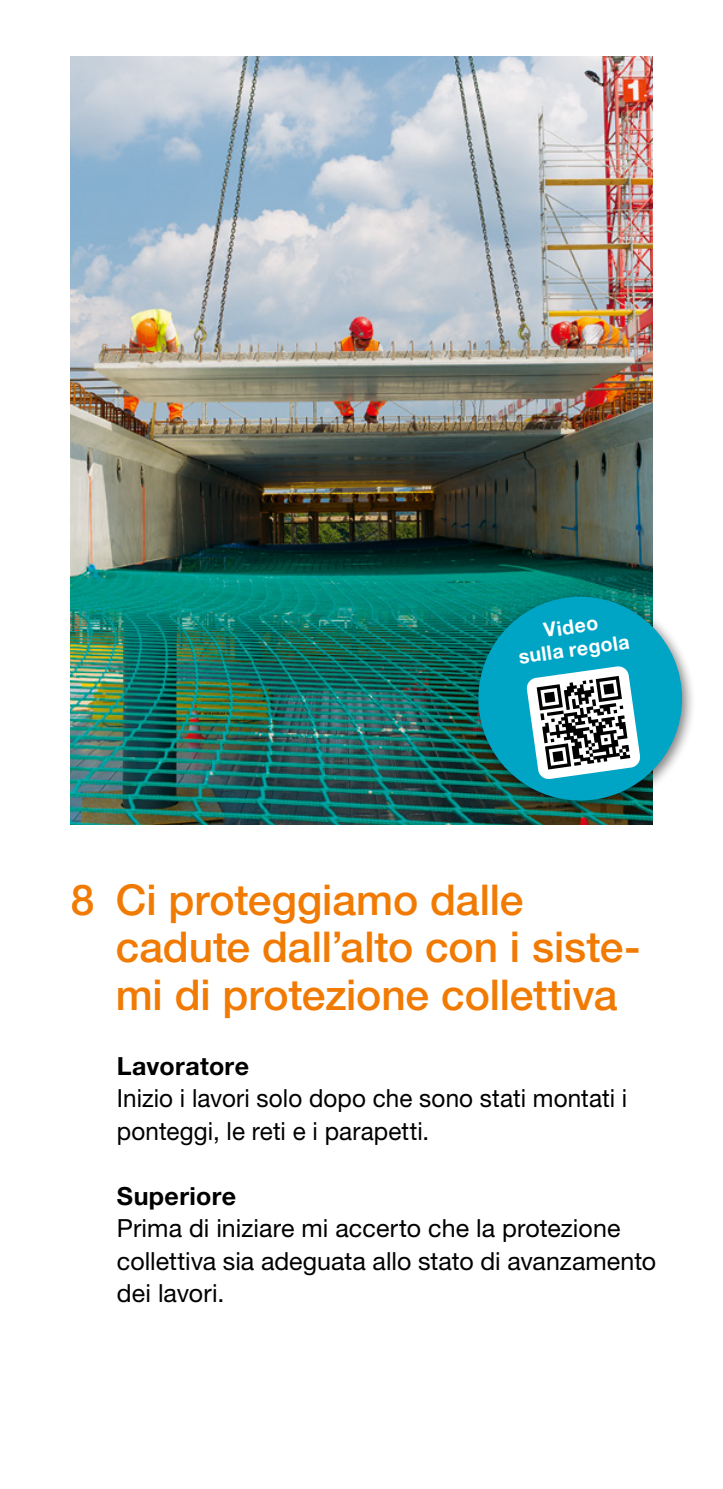
<style>
.page{position:relative;width:723px;height:1489px;background:#fff}
.page>*{position:absolute;margin:0;border:0;box-sizing:border-box;transform-origin:0 0}
.t1{font:500 42.5px/47.5px "Helvetica Neue LT Std";letter-spacing:-.005em;color:#f17a03}
.t2{font:25px/32.5px "Helvetica Neue LT Std";letter-spacing:.005em;color:#000}
.t3{font:700 25px "Helvetica Neue LT Std";letter-spacing:.015em;color:#000}
.t4{font:700 20px/22.8px "Helvetica Neue LT Std";color:#fff;text-align:center}
</style>
<div class="page">
<img style="left:71px;top:57px;width:581px;height:767px">
<div style="left:470px;top:588px;width:226px;height:226px;background:#000;opacity:.5"></div>
<div style="left:478px;top:596px;width:204px;height:204px;background:#00a5c5;border-radius:50%"></div>
<svg style="left:526px;top:666px;width:115px;height:113px"></svg>
<p class="t4" style="left:514px;top:622px;width:113px;rotate:-8deg">Video<br>sulla regola</p>
<h1 class="t1" style="left:116px;top:875px;width:526px;text-indent:-45px">8 Ci proteggiamo dalle cadute dall’alto con i siste&shy;mi di protezione collettiva</h1>
<p class="t3" style="left:117px;top:1050px;width:134px">Lavoratore</p>
<p class="t2" style="left:117px;top:1081px;width:512px">Inizio i lavori solo dopo che sono stati montati i ponteggi, le reti e i parapetti.</p>
<p class="t3" style="left:117px;top:1180px;width:121px">Superiore</p>
<p class="t2" style="left:117px;top:1211px;width:541px">Prima di iniziare mi accerto che la protezione collettiva sia adeguata allo stato di avanzamento dei lavori.</p>
</div>
